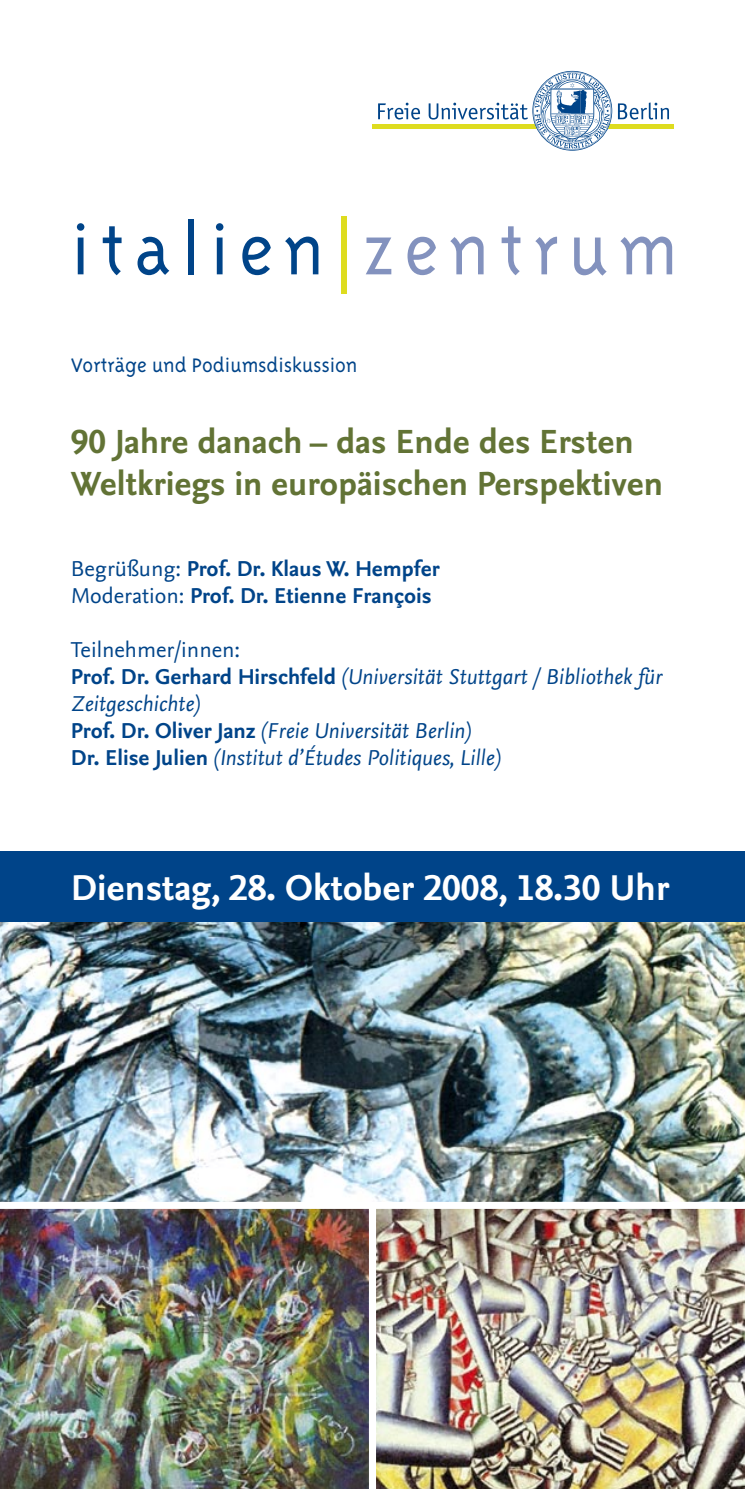
<style>
.page{position:relative;width:745px;height:1489px;background:#fff}
.page>*{position:absolute;margin:0;border:0;box-sizing:border-box;transform-origin:0 0}
.t1{font:300 80px "Triplex";letter-spacing:.12em;color:#004489}
.t2{font:700 37.5px "Nexus Sans OT";color:#fff}
.t3{font:700 35px/42px "Nexus Sans OT";color:#627335}
.t4{font:italic 22.5px/27px "Nexus Sans OT";color:#004489}
.t5{font:700 22.5px/27px "Nexus Sans OT";color:#004489}
.t6{font:300 22.5px "Triplex";color:#004489}
.s1{font-family:"Scala Sans Pro";font-weight:400;color:#dedc1f}
.s2{color:#8392be}
.s3{font-weight:400}
.s4{font-style:normal}
.s5{font-weight:700;font-style:normal}
</style>
<div class="page">
<img style="left:0;top:921px;width:744px;height:567px">
<div style="left:0;top:850px;width:744px;height:71px;background:#004489"></div>
<svg style="left:378px;top:103px;width:42px;height:16px"></svg>
<svg style="left:617px;top:102px;width:51px;height:17px"></svg>
<hr style="left:372px;top:124px;width:301px;height:4px;background:#dedc1f">
<svg style="left:428px;top:71px;width:183px;height:80px"></svg>
<div style="left:0;top:1201px;width:744px;height:7px;background:#fff"></div>
<div style="left:369px;top:1205px;width:7px;height:283px;background:#fff"></div>
<h1 class="t1" style="left:71px;top:205px;width:608px">italien<span class="s1">|</span><span class="s2">zentrum</span></h1>
<p class="t6" style="left:71px;top:352px;width:288px">Vorträge und Podiumsdiskussion</p>
<h3 class="t3" style="left:71px;top:420px;width:593px">90 Jahre danach – das Ende des Ersten<br>Weltkriegs in europäischen Perspektiven</h3>
<p class="t5" style="left:71px;top:554px;width:370px"><span class="s3">Begrüßung:</span> Prof. Dr. Klaus W. Hempfer<br><span class="s3">Moderation:</span> Prof. Dr. Etienne François</p>
<p class="t4" style="left:71px;top:635px;width:592px"><span class="s4">Teilnehmer/innen:<br></span><span class="s5">Prof. Dr. Gerhard Hirschfeld</span> (Universität Stuttgart / Bibliothek für Zeitgeschichte)<br><span class="s5">Prof. Dr. Oliver Janz</span> (Freie Universität Berlin)<br><span class="s5">Dr. Elise Julien</span> (Institut d’Études Politiques, Lille)</p>
<h2 class="t2" style="left:71px;top:863px;width:599px">Dienstag, 28. Oktober 2008, 18.30 Uhr</h2>
</div>
